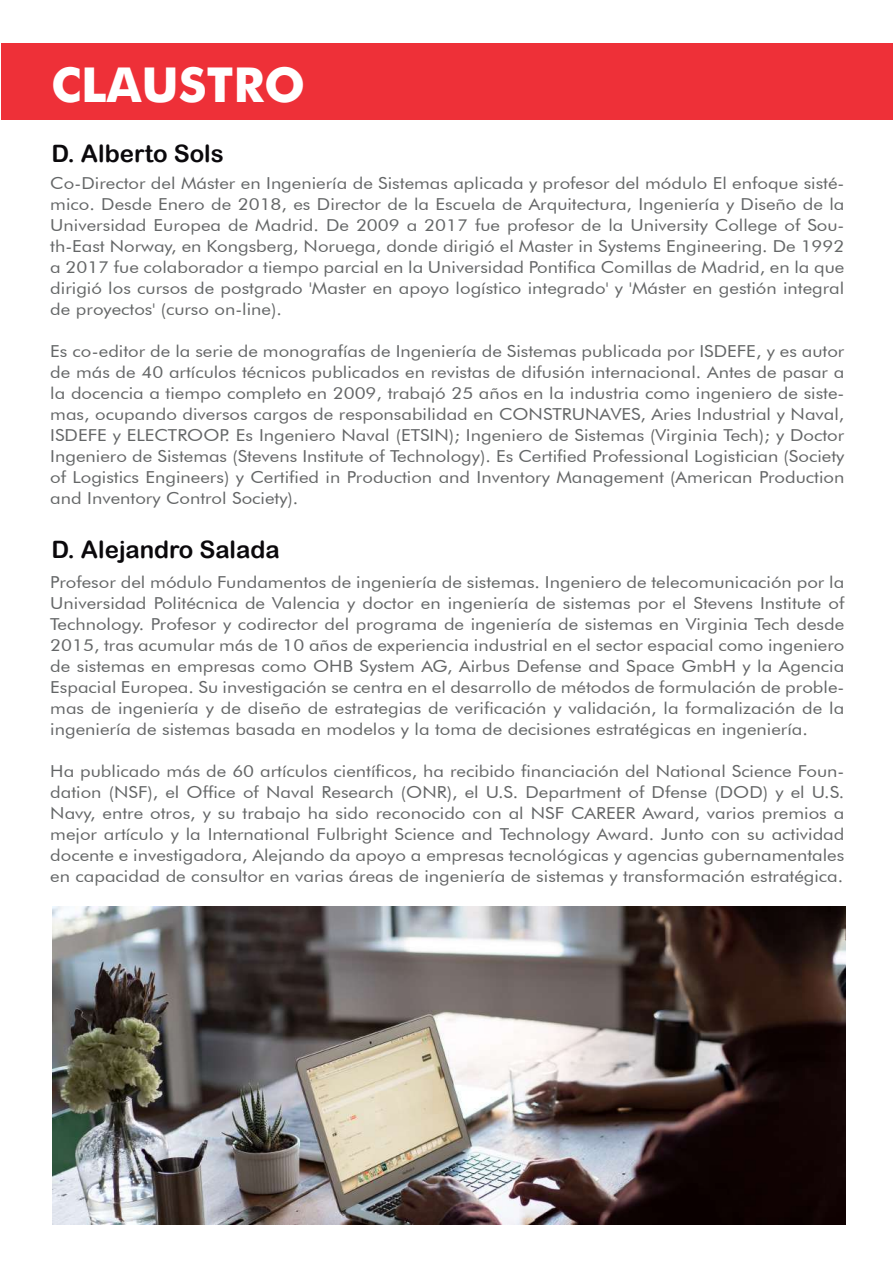
<style>
.page{position:relative;width:893px;height:1263px;background:#fff}
.page>*{position:absolute;margin:0;border:0;box-sizing:border-box;transform-origin:0 0}
.t1{font:700 48px "Futura";color:#fff}
.t2{font:24px "Arial Rounded MT Bold";color:#0b090c}
.t3{font:16.5px/21px "Futura BT";color:#646667;text-align:justify;scale:1.12 1}
</style>
<div class="page">
<div style="left:2px;top:44px;width:891px;height:76px;background:#ee3038"></div>
<img style="left:52px;top:907px;width:793px;height:318px">
<h1 class="t1" style="left:51px;top:49px;width:256px">CLAUSTRO</h1>
<h2 class="t2" style="left:52px;top:139px;width:174px">D. Alberto Sols</h2>
<p class="t3" style="left:50px;top:173px;width:711px">Co-Director del Máster en Ingeniería de Sistemas aplicada y profesor del módulo El enfoque sisté&shy;mico. Desde Enero de 2018, es Director de la Escuela de Arquitectura, Ingeniería y Diseño de la Universidad Europea de Madrid. De 2009 a 2017 fue profesor de la University College of Sou&shy;th-East Norway, en Kongsberg, Noruega, donde dirigió el Master in Systems Engineering. De 1992 a 2017 fue colaborador a tiempo parcial en la Universidad Pontifica Comillas de Madrid, en la que dirigió los cursos de postgrado 'Master en apoyo logístico integrado' y 'Máster en gestión integral de proyectos' (curso on-line).</p>
<p class="t3" style="left:50px;top:341px;width:710px">Es co-editor de la serie de monografías de Ingeniería de Sistemas publicada por ISDEFE, y es autor de más de 40 artículos técnicos publicados en revistas de difusión internacional. Antes de pasar a la docencia a tiempo completo en 2009, trabajó 25 años en la industria como ingeniero de siste&shy;mas, ocupando diversos cargos de responsabilidad en CONSTRUNAVES, Aries Industrial y Naval, ISDEFE y ELECTROOP. Es Ingeniero Naval (ETSIN); Ingeniero de Sistemas (Virginia Tech); y Doctor Ingeniero de Sistemas (Stevens Institute of Technology). Es Certified Professional Logistician (Society of Logistics Engineers) y Certified in Production and Inventory Management (American Production and Inventory Control Society).</p>
<h2 class="t2" style="left:52px;top:535px;width:230px">D. Alejandro Salada</h2>
<p class="t3" style="left:50px;top:572px;width:710px">Profesor del módulo Fundamentos de ingeniería de sistemas. Ingeniero de telecomunicación por la Universidad Politécnica de Valencia y doctor en ingeniería de sistemas por el Stevens Institute of Technology. Profesor y codirector del programa de ingeniería de sistemas en Virginia Tech desde 2015, tras acumular más de 10 años de experiencia industrial en el sector espacial como ingeniero de sistemas en empresas como OHB System AG, Airbus Defense and Space GmbH y la Agencia Espacial Europea. Su investigación se centra en el desarrollo de métodos de formulación de proble&shy;mas de ingeniería y de diseño de estrategias de verificación y validación, la formalización de la ingeniería de sistemas basada en modelos y la toma de decisiones estratégicas en ingeniería.</p>
<p class="t3" style="left:50px;top:761px;width:710px">Ha publicado más de 60 artículos científicos, ha recibido financiación del National Science Foun&shy;dation (NSF), el Office of Naval Research (ONR), el U.S. Department of Dfense (DOD) y el U.S.<br>Navy, entre otros, y su trabajo ha sido reconocido con al NSF CAREER Award, varios premios a mejor artículo y la International Fulbright Science and Technology Award. Junto con su actividad docente e investigadora, Alejando da apoyo a empresas tecnológicas y agencias gubernamentales en capacidad de consultor en varias áreas de ingeniería de sistemas y transformación estratégica.</p>
</div>
